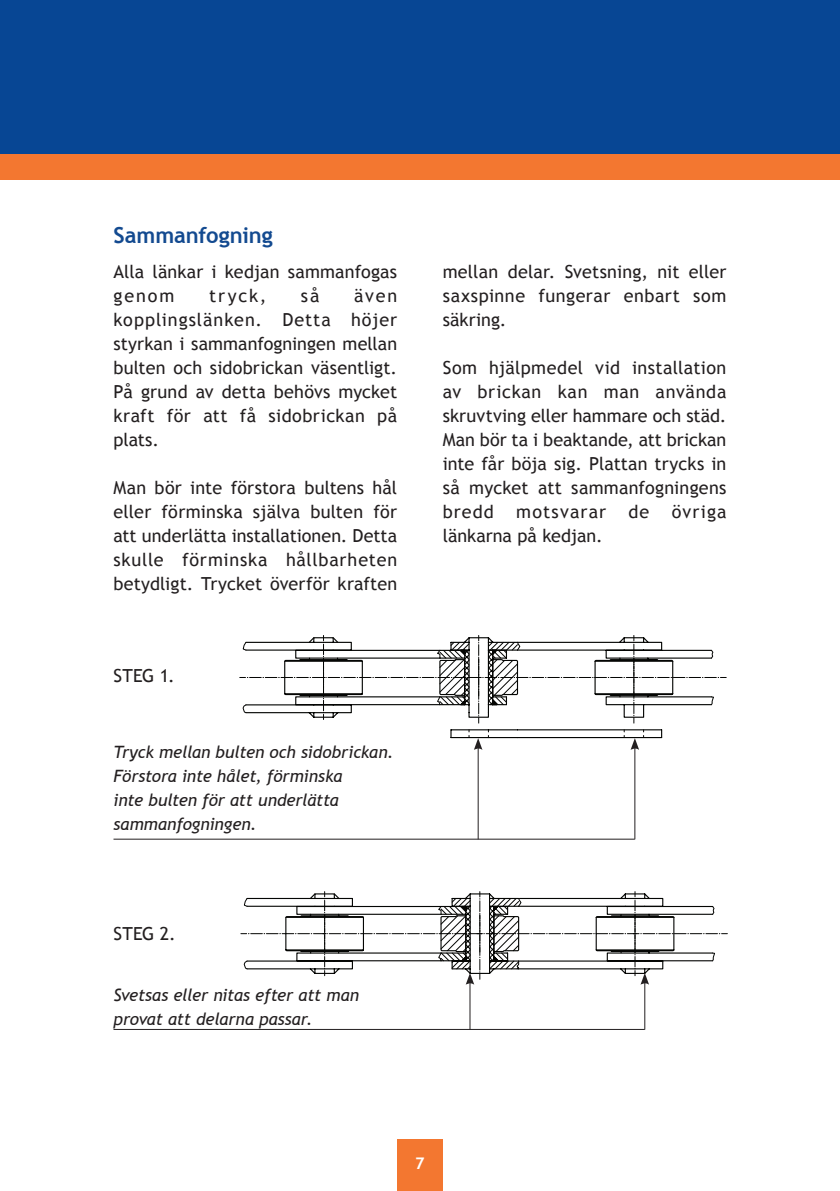
<style>
.page{position:relative;width:840px;height:1191px;background:#fff}
.page>*{position:absolute;margin:0;border:0;box-sizing:border-box;transform-origin:0 0}
.t1{font:700 22px "Trebuchet MS";letter-spacing:-.005em;color:#134a90}
.t2{font:18px/24px "Trebuchet MS";letter-spacing:.015em;color:#231f20;text-align:justify}
.t3{font:italic 17px/24px "Trebuchet MS";letter-spacing:-.01em;color:#231f20}
.t4{font:700 16px "Trebuchet MS";color:#fff}
</style>
<div class="page">
<div style="left:397px;top:1140px;width:45px;height:51px;background:#f37730"></div>
<div style="left:0;top:0;width:839px;height:167px;background:#074694"></div>
<div style="left:0;top:154px;width:839px;height:25px;background:#f37730"></div>
<hr style="left:517px;top:729px;width:144px;height:1px;background:#040503">
<hr style="left:517px;top:737px;width:144px;height:1px;background:#040503">
<hr style="left:450px;top:737px;width:38px;height:1px;background:#040503">
<hr style="left:450px;top:729px;width:38px;height:1px;background:#040503">
<svg style="left:488px;top:729px;width:29px;height:9px"></svg>
<svg style="left:239px;top:635px;width:486px;height:88px"></svg>
<hr style="left:477px;top:746px;width:1px;height:93px;background:#231f20">
<svg style="left:468px;top:730px;width:14px;height:20px"></svg>
<hr style="left:469px;top:981px;width:1px;height:48px;background:#231f20">
<hr style="left:644px;top:981px;width:1px;height:48px;background:#231f20">
<svg style="left:241px;top:891px;width:486px;height:93px"></svg>
<hr style="left:634px;top:746px;width:1px;height:93px;background:#231f20">
<svg style="left:630px;top:730px;width:14px;height:20px"></svg>
<hr style="left:113px;top:1029px;width:531px;height:1px;background:#231f20">
<hr style="left:113px;top:839px;width:521px;height:1px;background:#231f20">
<p class="t1" style="left:113px;top:221px;width:161px">Sammanfogning</p>
<p class="t2" style="left:113px;top:260px;width:285px">Alla länkar i kedjan sammanfogas genom</p>
<p class="t2" style="left:209px;top:284px;width:59px">tryck,</p>
<p class="t2" style="left:301px;top:284px;width:20px">så</p>
<p class="t2" style="left:113px;top:284px;width:285px;text-indent:240px">även kopplingslänken. Detta höjer styrkan i sammanfogningen mellan bulten och sidobrickan väsentligt.<br>På grund av detta behövs mycket kraft för att få sidobrickan på plats.</p>
<p class="t2" style="left:113px;top:476px;width:285px">Man bör inte förstora bultens hål eller förminska själva bulten för att underlätta installationen. Detta skulle förminska hållbarheten betydligt. Trycket överför kraften</p>
<p class="t2" style="left:113px;top:664px;width:63px">STEG 1.</p>
<p class="t3" style="left:113px;top:740px;width:281px">Tryck mellan bulten och sidobrickan.<br>Förstora inte hålet, förminska<br>inte bulten för att underlätta sammanfogningen.</p>
<p class="t2" style="left:113px;top:921px;width:64px">STEG 2.</p>
<p class="t3" style="left:113px;top:983px;width:247px">Svetsas eller nitas efter att man provat att delarna passar.</p>
<p class="t2" style="left:442px;top:260px;width:285px">mellan delar. Svetsning, nit eller saxspinne fungerar enbart som säkring.</p>
<p class="t2" style="left:442px;top:356px;width:285px">Som hjälpmedel vid installation av brickan kan man använda skruvtving eller hammare och städ.<br>Man bör ta i beaktande, att brickan inte får böja sig. Plattan trycks in så mycket att sammanfogningens bredd motsvarar de övriga länkarna på kedjan.</p>
<p class="t4" style="left:415px;top:1152px;width:11px">7</p>
</div>
